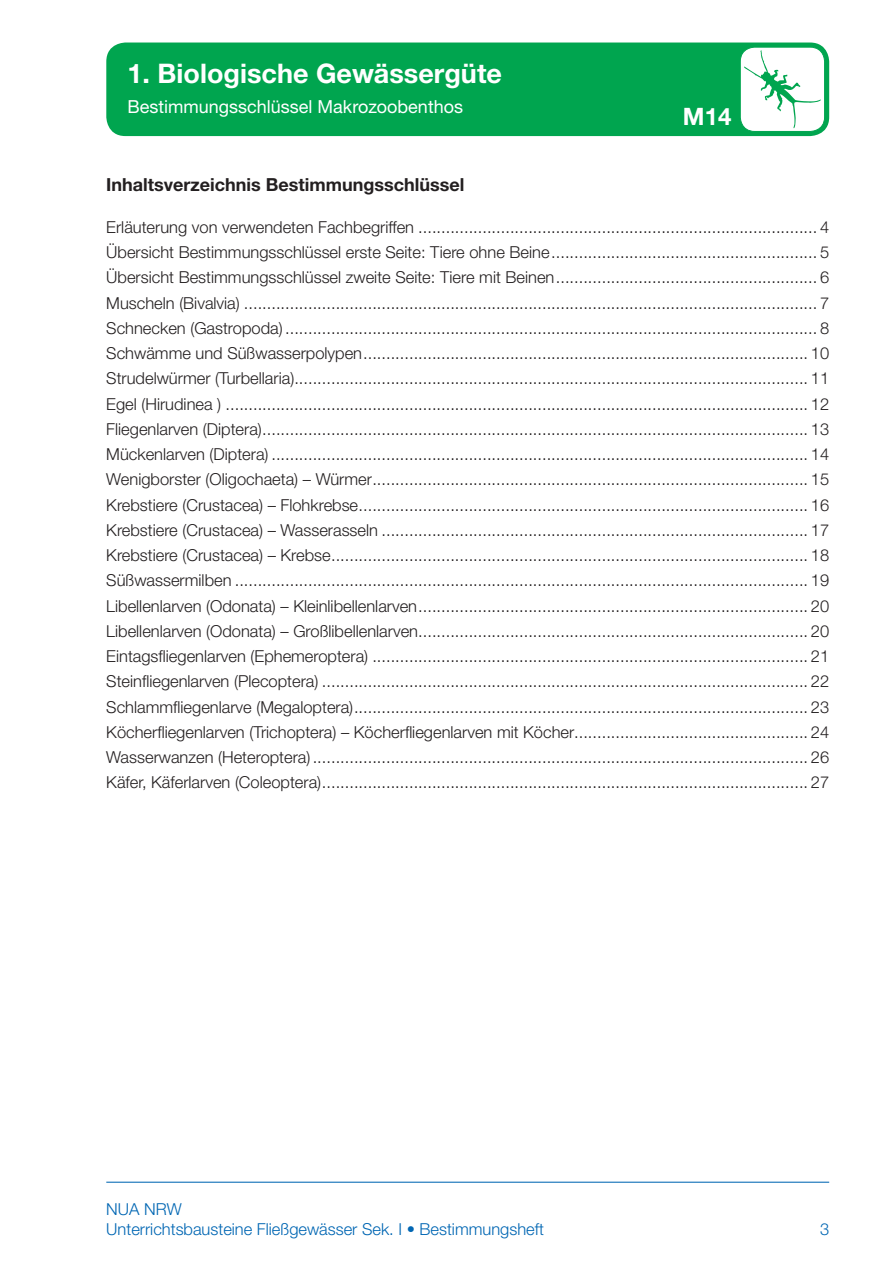
<style>
.page{position:relative;width:893px;height:1263px;background:#fff}
.page>*{position:absolute;margin:0;border:0;box-sizing:border-box;transform-origin:0 0}
.t1{font:700 27px "Helvetica Neue LT Std";color:#fff}
.t2{font:700 24px "Helvetica Neue LT Std";color:#fff}
.t3{font:700 18px "Helvetica Neue LT Std";color:#231f20}
.t4{font:18px "Helvetica Neue LT Std";color:#fff}
.t5{font:300 16.5px/25.2px "Helvetica Neue LT Std";color:#231f20;text-align:justify}
.t6{font:300 16.5px/19.8px "Helvetica Neue LT Std";color:#0166b3}
</style>
<div class="page">
<hr style="left:106px;top:1182px;width:723px;height:1px;background:#0166b3">
<div style="left:106px;top:43px;width:723px;height:93px;background:#00a54f;border-radius:19px"></div>
<div style="left:740px;top:47px;width:85px;height:84px;background:#fff;border-radius:15px"></div>
<div style="left:740px;top:47px;width:85px;height:85px;border:1px solid #00a54f;border-radius:15px"></div>
<svg style="left:744px;top:50px;width:77px;height:78px"></svg>
<h1 class="t1" style="left:128px;top:57px;width:376px">1. Biologische Gewässergüte</h1>
<p class="t4" style="left:128px;top:96px;width:337px">Bestimmungsschlüssel Makrozoobenthos</p>
<h2 class="t2" style="left:683px;top:102px;width:50px">M14</h2>
<p class="t3" style="left:106px;top:173px;width:360px">Inhaltsverzeichnis Bestimmungsschlüssel</p>
<p class="t5" style="left:106px;top:214px;width:724px">Erläuterung von verwendeten Fachbegriffen ....................................................................................... 4<br>Übersicht Bestimmungsschlüssel erste Seite: Tiere ohne Beine.......................................................... 5<br>Übersicht Bestimmungsschlüssel zweite Seite: Tiere mit Beinen......................................................... 6<br>Muscheln (Bivalvia) ............................................................................................................................. 7<br>Schnecken (Gastropoda) .................................................................................................................... 8<br>Schwämme und Süßwasserpolypen................................................................................................. 10<br>Strudelwürmer (Turbellaria)................................................................................................................ 11<br>Egel (Hirudinea ) ............................................................................................................................... 12<br>Fliegenlarven (Diptera)....................................................................................................................... 13<br>Mückenlarven (Diptera) ..................................................................................................................... 14<br>Wenigborster (Oligochaeta) – Würmer............................................................................................... 15<br>Krebstiere (Crustacea) – Flohkrebse.................................................................................................. 16<br>Krebstiere (Crustacea) – Wasserasseln ............................................................................................. 17<br>Krebstiere (Crustacea) – Krebse........................................................................................................ 18<br>Süßwassermilben ............................................................................................................................. 19<br>Libellenlarven (Odonata) – Kleinlibellenlarven..................................................................................... 20<br>Libellenlarven (Odonata) – Großlibellenlarven..................................................................................... 20<br>Eintagsfliegenlarven (Ephemeroptera) ............................................................................................... 21<br>Steinfliegenlarven (Plecoptera) .......................................................................................................... 22<br>Schlammfliegenlarve (Megaloptera)................................................................................................... 23<br>Köcherfliegenlarven (Trichoptera) – Köcherfliegenlarven mit Köcher................................................... 24<br>Wasserwanzen (Heteroptera)............................................................................................................ 26<br>Käfer, Käferlarven (Coleoptera).......................................................................................................... 27</p>
<p class="t6" style="left:106px;top:1199px;width:439px">NUA NRW<br>Unterrichtsbausteine Fließgewässer Sek. I • Bestimmungsheft</p>
<p class="t6" style="left:820px;top:1219px;width:11px">3</p>
</div>
